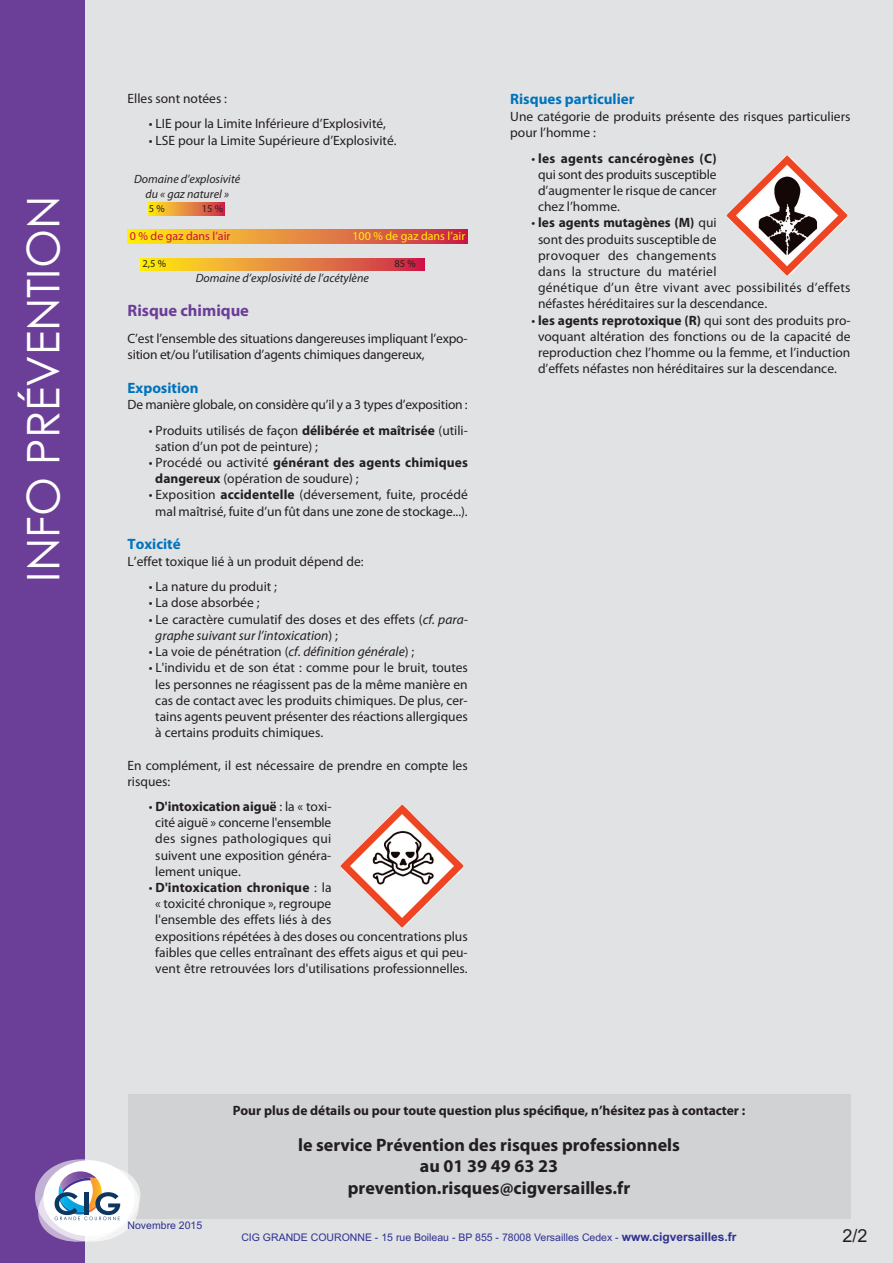
<style>
.page{position:relative;width:893px;height:1263px;background:#e1e2e4}
.page>*{position:absolute;margin:0;border:0;box-sizing:border-box;transform-origin:0 0}
.t1{font:45px "Century Gothic";color:#fff}
.t2{font:700 18px/21.6px "Myriad Pro";color:#231f20;text-align:center}
.t3{font:18px "Arial";color:#231f20}
.t4{font:700 16.5px "Myriad Pro";color:#6b3e98}
.t5{font:700 15px "Myriad Pro";color:#0073bc}
.t6{font:13.5px/16.2px "Myriad Pro";color:#231f20}
.t7{font:13.5px/16.2px "Myriad Pro";letter-spacing:.02em;color:#231f20}
.t8{font:700 13.5px "Myriad Pro";color:#231f20}
.t9{font:italic 12px/14.4px "Myriad Pro";color:#231f20;text-align:center}
.t10{font:12px "Myriad Pro";color:#fff101}
.t11{font:12px "Myriad Pro";color:#cd0c44}
.t12{font:10.5px "Arial";color:#2e3092}
.t13{font:10.5px "Myriad Pro";color:#231f20}
.s1{font-weight:700}
.s2{font-style:italic}
.s3{font-weight:700;font-size:12px}
</style>
<div class="page">
<svg style="left:148px;top:203px;width:77px;height:12px"></svg>
<svg style="left:140px;top:258px;width:284px;height:12px;background:#e68a37"></svg>
<svg style="left:128px;top:230px;width:340px;height:14px;background:#e68937"></svg>
<div style="left:128px;top:1094px;width:722px;height:124px;background:#d1d2d4"></div>
<div style="left:0;top:0;width:85px;height:1263px;background:#6b3e98"></div>
<svg style="left:35px;top:1159px;width:110px;height:83px"></svg>
<img style="left:727px;top:155px;width:120px;height:121px">
<img style="left:340px;top:805px;width:123px;height:123px">
<h1 class="t1" style="left:18px;top:582px;width:387px;rotate:-90deg">INFO PRÉVENTION</h1>
<p class="t6" style="left:128px;top:92px;width:101px">Elles sont notées :</p>
<p class="t6" style="left:149px;top:117px;width:239px">• LIE pour la Limite Inférieure d’Explosivité,</p>
<p class="t6" style="left:149px;top:133px;width:249px">• LSE pour la Limite Supérieure d’Explosivité.</p>
<p class="t9" style="left:134px;top:173px;width:108px">Domaine d’explosivité du « gaz naturel »</p>
<p class="t13" style="left:149px;top:204px;width:17px">5%</p>
<p class="t13" style="left:202px;top:204px;width:23px">15%</p>
<p class="t11" style="left:130px;top:231px;width:102px">0 % de gaz dans l’air</p>
<p class="t10" style="left:352px;top:231px;width:114px">100 % de gaz dans l’air</p>
<p class="t13" style="left:143px;top:259px;width:25px">2,5 %</p>
<p class="t13" style="left:394px;top:259px;width:23px">85%</p>
<p class="t9" style="left:196px;top:272px;width:175px">Domaine d’explosivité de l’acétylène</p>
<p class="t4" style="left:128px;top:305px;width:123px">Risque chimique</p>
<p class="t6" style="left:128px;top:331px;width:341px">C’est l’ensemble des situations dangereuses impliquant l’expo&shy;sition et/ou l’utilisation d’agents chimiques dangereux,</p>
<p class="t5" style="left:128px;top:382px;width:73px">Exposition</p>
<p class="t6" style="left:128px;top:398px;width:342px">De manière globale, on considère qu’il y a 3 types d’exposition :</p>
<p class="t6" style="left:155px;top:423px;width:314px;text-indent:-6px">• Produits utilisés de façon <span class="s1">délibérée et maîtrisée</span> (utili&shy;sation d’un pot de peinture) ;</p>
<p class="t6" style="left:155px;top:455px;width:314px;text-indent:-6px">• Procédé ou activité <span class="s1">générant des agents chimiques dangereux</span> (opération de soudure) ;</p>
<p class="t6" style="left:149px;top:488px;width:321px;text-align:center">• Exposition <span class="s1">accidentelle</span> (déversement, fuite, procédé mal maîtrisé, fuite d’un fût dans une zone de stockage...).</p>
<p class="t5" style="left:128px;top:538px;width:55px">Toxicité</p>
<p class="t6" style="left:128px;top:554px;width:238px">L’effet toxique lié à un produit dépend de:</p>
<p class="t6" style="left:149px;top:580px;width:130px">• La nature du produit ;</p>
<p class="t6" style="left:149px;top:596px;width:112px">• La dose absorbée ;</p>
<p class="t6" style="left:155px;top:612px;width:314px;text-indent:-6px">• Le caractère cumulatif des doses et des effets (<span class="s2">cf. para&shy;graphe suivant sur l’intoxication</span>) ;</p>
<p class="t6" style="left:149px;top:644px;width:267px">• La voie de pénétration (<span class="s2">cf. définition générale</span>) ;</p>
<p class="t6" style="left:155px;top:661px;width:314px;text-align:justify;text-indent:-6px">• L'individu et de son état : comme pour le bruit, toutes les personnes ne réagissent pas de la même manière en cas de contact avec les produits chimiques. De plus, cer&shy;tains agents peuvent présenter des réactions allergiques à certains produits chimiques.</p>
<p class="t6" style="left:128px;top:758px;width:342px">En complément, il est nécessaire de prendre en compte les risques:</p>
<p class="t6" style="left:155px;top:799px;width:178px;text-align:justify;text-indent:-6px">• <span class="s1">D'intoxication aiguë</span> : la « toxi&shy;cité aiguë » concerne l'ensemble des signes pathologiques qui suivent une exposition généra&shy;lement unique.</p>
<p class="t6" style="left:155px;top:880px;width:314px;text-indent:-6px">• <span class="s1">D'intoxication chronique</span> : la<br>« toxicité chronique », regroupe<br>l'ensemble des effets liés à des<br>expositions répétées à des doses ou concentrations plus faibles que celles entraînant des effets aigus et qui peu&shy;vent être retrouvées lors d'utilisations professionnelles.</p>
<p class="t5" style="left:510px;top:94px;width:126px">Risques particulier</p>
<p class="t6" style="left:510px;top:110px;width:342px">Une catégorie de produits présente des risques particuliers pour l’homme :</p>
<p class="t6" style="left:538px;top:151px;width:180px;text-align:justify;text-indent:-6px">• <span class="s1">les agents cancérogènes (C) </span>qui sont des produits susceptible d’augmenter le risque de cancer chez l’homme.</p>
<p class="t7" style="left:538px;top:216px;width:314px;text-indent:-6px">• <span class="s1">les agents mutagènes (M)</span> qui<br>sont des produits susceptible de<br>provoquer des changements<br>dans la structure du matériel<br>génétique d’un être vivant avec possibilités d’effets néfastes héréditaires sur la descendance.</p>
<p class="t6" style="left:531px;top:313px;width:321px;text-align:center">• <span class="s1">les agents reprotoxique (R)</span> qui sont des produits pro&shy;voquant altération des fonctions ou de la capacité de reproduction chez l’homme ou la femme, et l’induction d’effets néfastes non héréditaires sur la descendance.</p>
<p class="t12" style="left:128px;top:1220px;width:76px">Novembre 2015</p>
<p class="t8" style="left:233px;top:1105px;width:514px">Pour plus de détails ou pour toute question plus spécifique, n’hésitez pas à contacter :</p>
<h2 class="t2" style="left:298px;top:1135px;width:383px">le service Prévention des risques professionnels au 01 39 49 63 23 prevention.risques@cigversailles.fr</h2>
<p class="t12" style="left:241px;top:1232px;width:497px">CIG GRANDE COURONNE - 15 rue Boileau - BP 855 - 78008 Versailles Cedex - <span class="s3">www.cigversailles.fr</span></p>
<h2 class="t3" style="left:842px;top:1225px;width:27px">2/2</h2>
</div>
